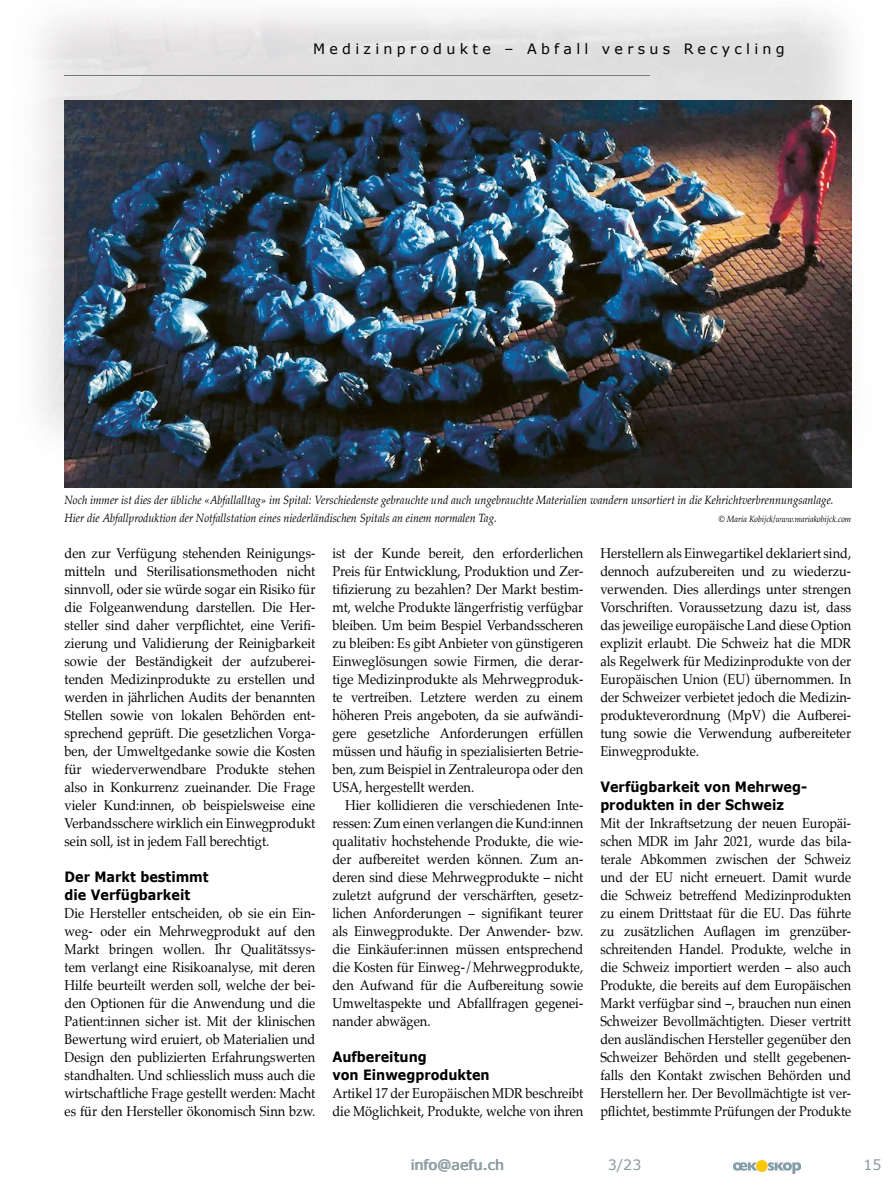
<style>
.page{position:relative;width:893px;height:1191px;background:#fff}
.page>*{position:absolute;margin:0;border:0;box-sizing:border-box;transform-origin:0 0}
.t1{font:14.25px/18px "Palatino";color:#000;text-align:justify;scale:.9 1}
.t2{font:14.25px/18px "Palatino";color:#000;text-align:justify;scale:.89 1}
.t3{font:700 14.25px/18px "Verdana";color:#000;scale:.9 1}
.t4{font:14.25px "Verdana";letter-spacing:.3em;color:#000}
.t5{font:14.25px "Verdana";color:#899a9e}
.t6{font:italic 12px/18px "Palatino";color:#000;scale:.9 1}
.t7{font:italic 9px "Palatino";color:#000;scale:.9 1}
</style>
<div class="page">
<img style="left:733px;top:1160px;width:67px;height:13px">
<img style="left:39px;top:13px;width:813px;height:474px">
<hr style="left:64px;top:75px;width:586px;height:1px;background:#767a78">
<img style="left:64px;top:100px;width:787px;height:387px">
<p class="t4" style="left:313px;top:40px;width:473px">Medizinprodukte – Abfall versus Recycling</p>
<p class="t6" style="left:65px;top:491px;width:856px">Noch immer ist dies der übliche «Abfallalltag» im Spital: Verschiedenste gebrauchte und auch ungebrauchte Materialien wandern unsortiert in die Kehrichtverbrennungsanlage.<br>Hier die Abfallproduktion der Notfallstation eines niederländischen Spitals an einem normalen Tag.</p>
<p class="t1" style="left:65px;top:544px;width:280px">den zur Verfügung stehenden Reinigungs&shy;mitteln und Sterilisationsmethoden nicht sinnvoll, oder sie würde sogar ein Risiko für die Folgeanwendung darstellen. Die Her&shy;steller sind daher verpflichtet, eine Verifi&shy;zierung und Validierung der Reinigbarkeit sowie der Beständigkeit der aufzuberei&shy;tenden Medizinprodukte zu erstellen und werden in jährlichen Audits der benannten Stellen sowie von lokalen Behörden ent&shy;sprechend geprüft. Die gesetzlichen Vorga&shy;ben, der Umweltgedanke sowie die Kosten für wiederverwendbare Produkte stehen also in Konkurrenz zueinander. Die Frage vieler Kund:innen, ob beispielsweise eine Verbands schere wirklich ein Einwegprodukt sein soll, ist in jedem Fall berechtigt.</p>
<p class="t3" style="left:65px;top:867px;width:162px">Der Markt bestimmt die Verfügbarkeit</p>
<p class="t1" style="left:65px;top:904px;width:280px">Die Hersteller entscheiden, ob sie ein Ein&shy;weg- oder ein Mehrwegprodukt auf den Markt bringen wollen. Ihr Qualitätssys&shy;tem verlangt eine Risikoanalyse, mit deren Hilfe beurteilt werden soll, welche der bei&shy;den Optionen für die Anwendung und die Patient:innen sicher ist. Mit der klinischen Bewertung wird eruiert, ob Materialien und Design den publizierten Erfahrungswerten standhalten. Und schliesslich muss auch die wirtschaftliche Frage gestellt werden: Macht es für den Hersteller ökonomisch Sinn bzw.</p>
<p class="t7" style="left:719px;top:511px;width:149px">© Maria Kobijck/www.mariakobijck.com</p>
<p class="t1" style="left:332px;top:544px;width:280px">ist der Kunde bereit, den erforderlichen Preis für Entwicklung, Produktion und Zer&shy;tifizierung zu bezahlen? Der Markt bestim&shy;mt, welche Produkte längerfristig verfügbar bleiben. Um beim Bespiel Verbandsscheren zu bleiben: Es gibt Anbieter von günstigeren Einweglösungen sowie Firmen, die derar&shy;tige Medizinprodukte als Mehrwegproduk&shy;te vertreiben. Letztere werden zu einem höheren Preis angeboten, da sie aufwändi&shy;ge re gesetzliche Anforderungen erfüllen müssen und häufig in spezialisierten Betrie&shy;ben, zum Beispiel in Zentraleuropa oder den USA, hergestellt werden.</p>
<p class="t1" style="left:332px;top:796px;width:280px;text-indent:13px">Hier kollidieren die verschiedenen Inte&shy;ressen: Zum einen verlangen die Kund:innen qualitativ hochstehende Produkte, die wie&shy;der aufbereitet werden können. Zum an&shy;deren sind diese Mehrwegprodukte – nicht zuletzt aufgrund der verschärften, gesetz&shy;li chen Anforderungen – signifikant teurer als Einwegprodukte. Der Anwender- bzw. die Einkäufer:innen müssen entsprechend die Kosten für Einweg-/Mehrwegprodukte, den Aufwand für die Aufbereitung sowie Umweltaspekte und Abfallfragen gegenei&shy;nander abwägen.</p>
<p class="t3" style="left:332px;top:1047px;width:176px">Aufbereitung<br>von Einwegprodukten</p>
<p class="t1" style="left:332px;top:1084px;width:280px">Artikel 17 der Europäischen MDR beschreibt die Möglichkeit, Produkte, welche von ihren</p>
<p class="t1" style="left:600px;top:544px;width:280px">Herstellern als Einwegartikel deklariert sind, dennoch aufzubereiten und zu wiederzu&shy;verwenden. Dies allerdings unter strengen Vorschriften. Voraussetzung dazu ist, dass das jeweilige europäische Land diese Option explizit erlaubt. Die Schweiz hat die MDR als Regelwerk für Medizinprodukte von der Europäischen Union (EU) übernommen. In der Schweizer verbietet jedoch die Medizin&shy;produkteverordnung (MpV) die Aufberei&shy;tung sowie die Verwendung aufbereiteter Einwegprodukte.</p>
<p class="t3" style="left:600px;top:777px;width:231px">Verfügbarkeit von Mehrweg&shy;produkten in der Schweiz</p>
<p class="t2" style="left:600px;top:814px;width:283px">Mit der Inkraftsetzung der neuen Europäi&shy;schen MDR im Jahr 2021, wurde das bila&shy;terale Abkommen zwischen der Schweiz und der EU nicht erneuert. Damit wurde die Schweiz betreffend Medizinprodukten zu einem Drittstaat für die EU. Das führte zu zusätzlichen Auflagen im grenzüber&shy;schreitenden Handel. Produkte, welche in die Schweiz importiert werden – also auch Produkte, die bereits auf dem Europäischen Markt verfügbar sind –, brauchen nun einen Schweizer Bevollmächtigten. Dieser vertritt den ausländischen Hersteller gegenüber den Schweizer Behörden und stellt gegebenen&shy;falls den Kontakt zwischen Behörden und Herstellern her. Der Bevollmächtigte ist ver&shy;pflichtet, bestimmte Prüfungen der Produkte</p>
<p class="t5" style="left:410px;top:1156px;width:95px">info@aefu.ch</p>
<p class="t5" style="left:608px;top:1156px;width:35px">3/23</p>
<p class="t5" style="left:863px;top:1156px;width:20px">15</p>
</div>
